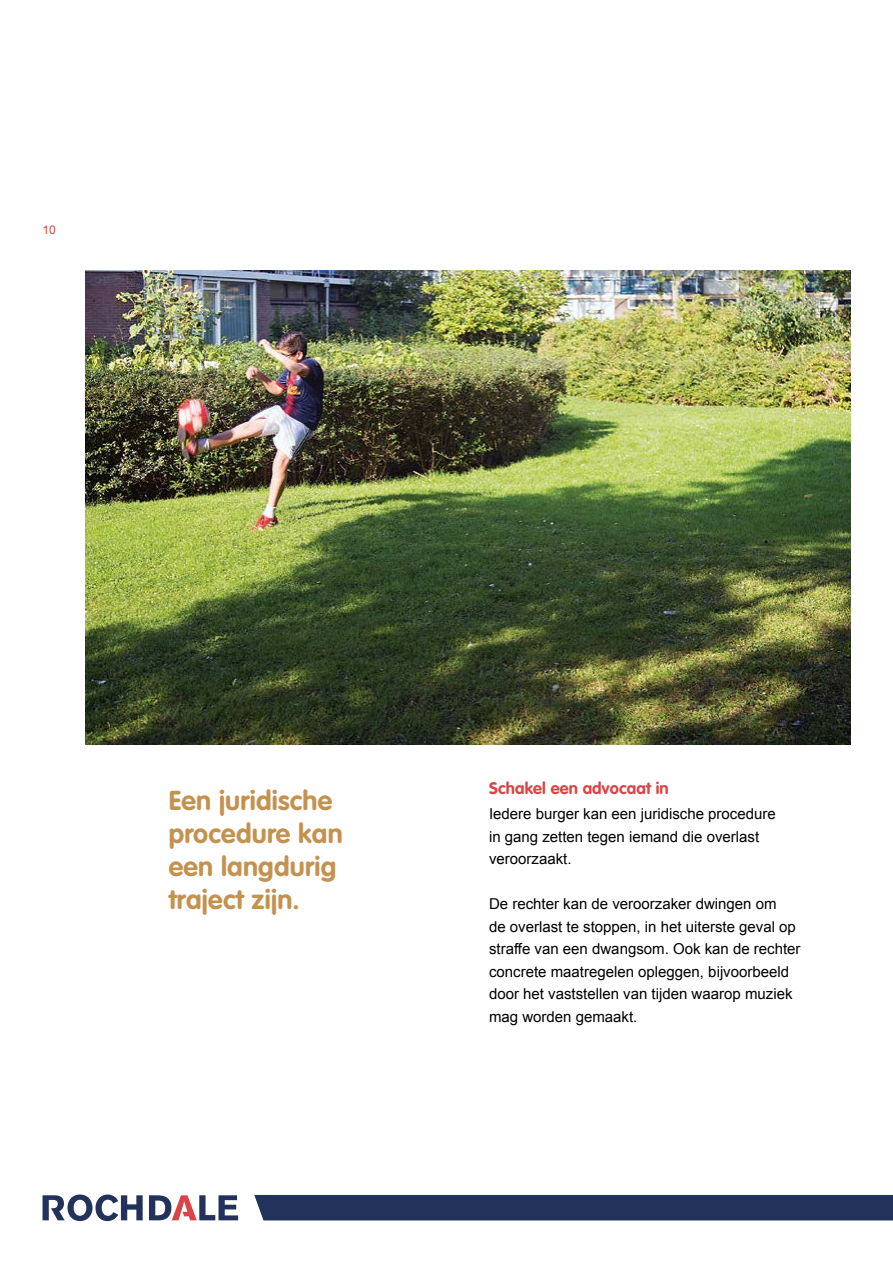
<style>
.page{position:relative;width:893px;height:1263px;background:#fff}
.page>*{position:absolute;margin:0;border:0;box-sizing:border-box;transform-origin:0 0}
.t1{font:700 27px/33px "VAG Rounded";letter-spacing:.01em;color:#c4924f}
.t2{font:700 16.5px "VAG Rounded";letter-spacing:.01em;color:#db4447}
.t3{font:15px/22.5px "Arial";color:#000}
.t4{font:12px "Arial";color:#db4447}
</style>
<div class="page">
<div style="left:254px;top:1195px;width:639px;height:25px;background:#22325a"></div>
<svg style="left:43px;top:1194px;width:100px;height:27px"></svg>
<svg style="left:149px;top:1195px;width:89px;height:25px"></svg>
<img style="left:85px;top:270px;width:765px;height:474px">
<p class="t4" style="left:43px;top:222px;width:15px">10</p>
<h1 class="t1" style="left:169px;top:784px;width:176px">Een juridische procedure kan een langdurig traject zijn.</h1>
<p class="t2" style="left:489px;top:778px;width:181px">Schakel een advocaat in</p>
<p class="t3" style="left:489px;top:803px;width:288px">Iedere burger kan een juridische procedure in gang zetten tegen iemand die overlast veroorzaakt.</p>
<p class="t3" style="left:489px;top:893px;width:313px">De rechter kan de veroorzaker dwingen om<br>de overlast te stoppen, in het uiterste geval op straffe van een dwangsom. Ook kan de rechter concrete maatregelen opleggen, bijvoorbeeld door het vaststellen van tijden waarop muziek mag worden gemaakt.</p>
</div>
